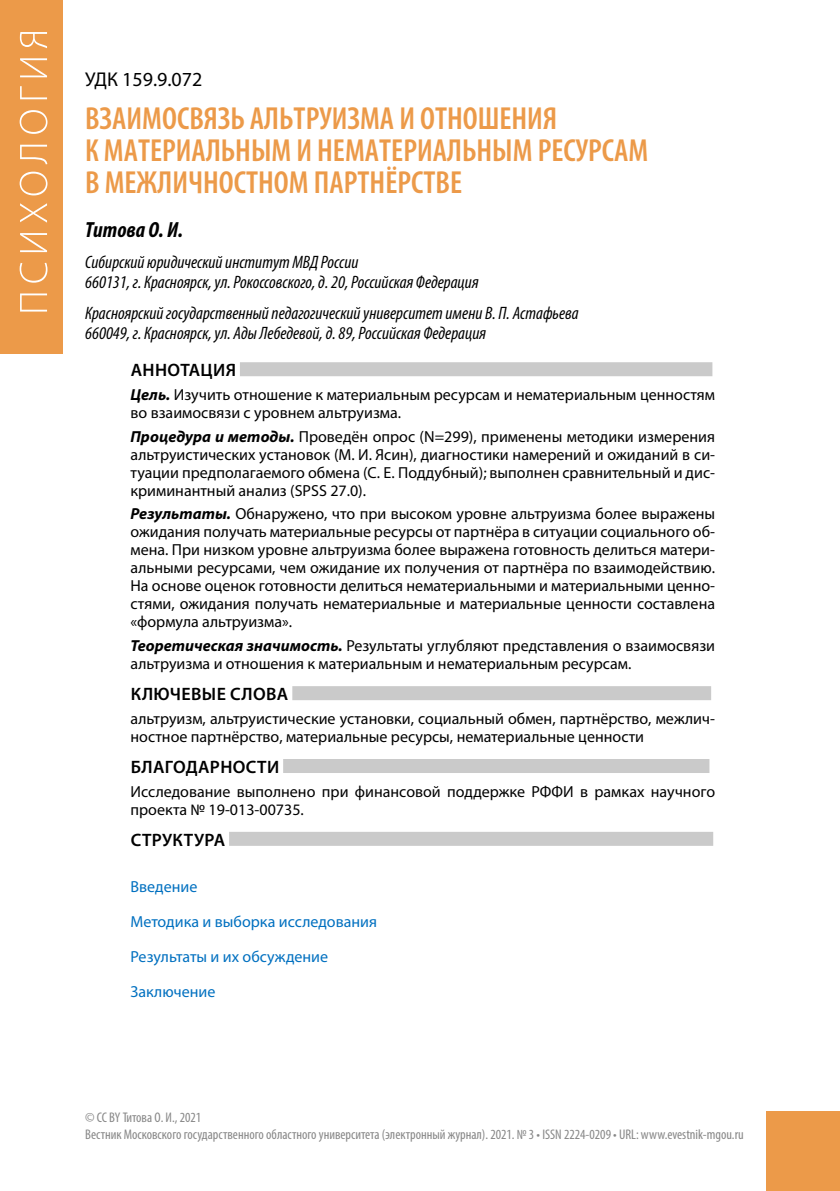
<style>
.page{position:relative;width:840px;height:1191px;background:#fff}
.page>*{position:absolute;margin:0;border:0;box-sizing:border-box;transform-origin:0 0}
.t1{font:600 condensed 32px/32px "Myriad Pro";color:#ec9a49}
.t2{font:italic 700 condensed 22px "Myriad Pro";color:#000}
.t3{font:20px "Myriad Pro";color:#000}
.t4{font:italic condensed 18px/20px "Myriad Pro";color:#000}
.t5{font:600 18px "Myriad Pro";letter-spacing:.02em;color:#000}
.t6{font:16px/18px "Myriad Pro";color:#000}
.t7{font:16px/35px "Myriad Pro";color:#0070c0}
.t8{font:condensed 14px/16.8px "Myriad Pro";color:#878787}
.s1{font-weight:700;font-style:italic}
</style>
<div class="page">
<div style="left:0;top:0;width:62px;height:353px;background:#ec9a49"></div>
<div style="left:765px;top:1111px;width:74px;height:80px;background:#ec9a49"></div>
<svg style="left:20px;top:32px;width:27px;height:279px"></svg>
<div style="left:240px;top:362px;width:472px;height:14px;background:#cacaca"></div>
<div style="left:292px;top:686px;width:418px;height:14px;background:#cacaca"></div>
<div style="left:283px;top:759px;width:426px;height:14px;background:#cacaca"></div>
<div style="left:229px;top:832px;width:483px;height:14px;background:#cacaca"></div>
<p class="t3" style="left:85px;top:67px;width:119px">УДК 159.9.072</p>
<h1 class="t1" style="left:85px;top:102px;width:564px">ВЗАИМОСВЯЗЬ АЛЬТРУИЗМА И ОТНОШЕНИЯ<br>К МАТЕРИАЛЬНЫМ И НЕМАТЕРИАЛЬНЫМ РЕСУРСАМ<br>В МЕЖЛИЧНОСТНОМ ПАРТНЁРСТВЕ</h1>
<h2 class="t2" style="left:85px;top:216px;width:99px">Титова О. И.</h2>
<p class="t4" style="left:85px;top:252px;width:395px">Сибирский юридический институт МВД России<br>660131, г.Красноярск, ул.Рокоссовского, д.20, Российская Федерация</p>
<p class="t4" style="left:85px;top:303px;width:495px">Красноярский государственный педагогический университет имени В. П. Астафьева<br>660049, г.Красноярск, ул. Ады Лебедевой, д.89, Российская Федерация</p>
<p class="t5" style="left:131px;top:359px;width:107px">Аннотация</p>
<p class="t6" style="left:130px;top:385px;width:585px"><span class="s1">Цель.</span> Изучить отношение к материальным ресурсам и нематериальным ценностям во взаимосвязи с уровнем альтруизма.</p>
<p class="t6" style="left:130px;top:427px;width:585px;text-align:justify"><span class="s1">Процедура и методы.</span> Проведён опрос (N=299), применены методики измерения альтруистических установок (М. И. Ясин), диагностики намерений и ожиданий в си&shy;туации предполагаемого обмена (С. Е. Поддубный); выполнен сравнительный и дис&shy;криминантный анализ (SPSS 27.0).</p>
<p class="t6" style="left:130px;top:504px;width:585px;text-align:justify"><span class="s1">Результаты.</span> Обнаружено, что при высоком уровне альтруизма более выражены ожидания получать материальные ресурсы от партнёра в ситуации социального об&shy;мена. При низком уровне альтруизма более выражена готовность делиться матери&shy;альными ресурсами, чем ожидание их получения от партнёра по взаимодействию.<br>На основе оценок готовности делиться нематериальными и материальными ценно&shy;стями, ожидания получать нематериальные и материальные ценности составлена «формула альтруизма».</p>
<p class="t6" style="left:130px;top:636px;width:585px"><span class="s1">Теоретическая значимость.</span> Результаты углубляют представления о взаимосвязи альтруизма и отношения к материальным и нематериальным ресурсам.</p>
<p class="t5" style="left:131px;top:682px;width:157px">Ключевые слова</p>
<p class="t6" style="left:130px;top:709px;width:585px">альтруизм, альтруистические установки, социальный обмен, партнёрство, межлич&shy;ностное партнёрство, материальные ресурсы, нематериальные ценности</p>
<p class="t5" style="left:131px;top:755px;width:150px">Благодарности</p>
<p class="t6" style="left:130px;top:782px;width:585px">Исследование выполнено при финансовой поддержке РФФИ в рамках научного проекта № 19-013-00735.</p>
<p class="t5" style="left:131px;top:828px;width:94px">структура</p>
<p class="t7" style="left:130px;top:869px;width:248px">Введение<br>Методика и выборка исследования<br>Результаты и их обсуждение<br>Заключение</p>
<p class="t8" style="left:85px;top:1109px;width:659px">© CC BY Титова О. И., 2021<br>Вестник Московского государственного областного университета (электронный журнал). 2021. № 3 • ISSN 2224-0209 • URL: www.evestnik-mgou.ru</p>
</div>
